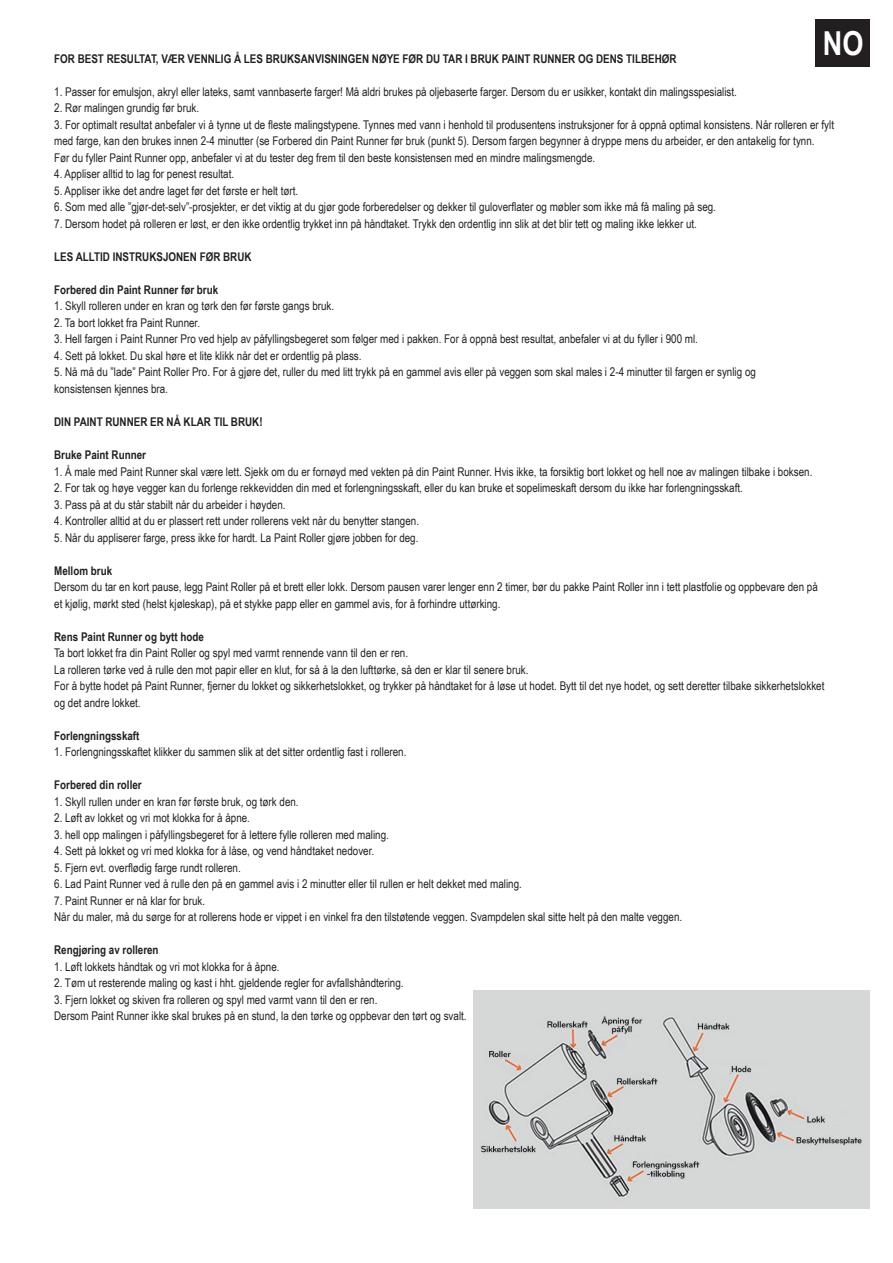
<style>
.page{position:relative;width:893px;height:1263px;background:#fff}
.page>*{position:absolute;margin:0;border:0;box-sizing:border-box;transform-origin:0 0}
.t1{font:700 33px "Arial Narrow";color:#fff}
.t2{font:12px/16.5px "Arial Narrow";color:#231f20}
.t3{font:700 12px "Arial Narrow";color:#231f20}
</style>
<div class="page">
<img style="left:473px;top:991px;width:397px;height:218px">
<div style="left:815px;top:19px;width:55px;height:48px;background:#231f20"></div>
<h1 class="t1" style="left:823px;top:18px;width:42px">NO</h1>
<p class="t3" style="left:54px;top:50px;width:624px">FOR BEST RESULTAT, VÆR VENNLIG Å LES BRUKSANVISNINGEN NØYE FØR DU TAR I BRUK PAINT RUNNER OG DENS TILBEHØR</p>
<p class="t2" style="left:54px;top:83px;width:684px">1. Passer for emulsjon, akryl eller lateks, samt vannbaserte farger! Må aldri brukes på oljebaserte farger. Dersom du er usikker, kontakt din malingsspesialist.</p>
<p class="t2" style="left:54px;top:100px;width:146px">2. Rør malingen grundig før bruk.</p>
<p class="t2" style="left:54px;top:116px;width:781px">3. For optimalt resultat anbefaler vi å tynne ut de fleste malingstypene. Tynnes med vann i henhold til produsentens instruksjoner for å oppnå optimal konsistens. Når rolleren er fylt med farge, kan den brukes innen 2-4 minutter (se Forbered din Paint Runner før bruk (punkt 5). Dersom fargen begynner å dryppe mens du arbeider, er den antakelig for tynn.<br>Før du fyller Paint Runner opp, anbefaler vi at du tester deg frem til den beste konsistensen med en mindre malingsmengde.</p>
<p class="t2" style="left:54px;top:166px;width:181px">4. Appliser alltid to lag for penest resultat.</p>
<p class="t2" style="left:54px;top:182px;width:245px">5. Appliser ikke det andre laget før det første er helt tørt.</p>
<p class="t2" style="left:54px;top:199px;width:663px">6. Som med alle ”gjør-det-selv”-prosjekter, er det viktig at du gjør gode forberedelser og dekker til guloverflater og møbler som ikke må få maling på seg.</p>
<p class="t2" style="left:54px;top:215px;width:644px">7. Dersom hodet på rolleren er løst, er den ikke ordentlig trykket inn på håndtaket. Trykk den ordentlig inn slik at det blir tett og maling ikke lekker ut.</p>
<p class="t3" style="left:54px;top:248px;width:199px">LES ALLTID INSTRUKSJONEN FØR BRUK</p>
<p class="t3" style="left:54px;top:281px;width:166px">Forbered din Paint Runner før bruk</p>
<p class="t2" style="left:54px;top:298px;width:282px">1. Skyll rolleren under en kran og tørk den før første gangs bruk.</p>
<p class="t2" style="left:54px;top:314px;width:147px">2. Ta bort lokket fra Paint Runner.</p>
<p class="t2" style="left:54px;top:331px;width:645px">3. Hell fargen i Paint Runner Pro ved hjelp av påfyllingsbegeret som følger med i pakken. For å oppnå best resultat, anbefaler vi at du fyller i 900 ml.</p>
<p class="t2" style="left:54px;top:347px;width:309px">4. Sett på lokket. Du skal høre et lite klikk når det er ordentlig på plass.</p>
<p class="t2" style="left:54px;top:364px;width:703px">5. Nå må du ”lade” Paint Roller Pro. For å gjøre det, ruller du med litt trykk på en gammel avis eller på veggen som skal males i 2-4 minutter til fargen er synlig og konsistensen kjennes bra.</p>
<p class="t3" style="left:54px;top:413px;width:210px">DIN PAINT RUNNER ER NÅ KLAR TIL BRUK!</p>
<p class="t3" style="left:54px;top:446px;width:93px">Bruke Paint Runner</p>
<p class="t2" style="left:54px;top:463px;width:760px">1. Å male med Paint Runner skal være lett. Sjekk om du er fornøyd med vekten på din Paint Runner. Hvis ikke, ta forsiktig bort lokket og hell noe av malingen tilbake i boksen.</p>
<p class="t2" style="left:54px;top:479px;width:690px">2. For tak og høye vegger kan du forlenge rekkevidden din med et forlengningsskaft, eller du kan bruke et sopelimeskaft dersom du ikke har forlengningsskaft.</p>
<p class="t2" style="left:54px;top:496px;width:233px">3. Pass på at du står stabilt når du arbeider i høyden.</p>
<p class="t2" style="left:54px;top:512px;width:366px">4. Kontroller alltid at du er plassert rett under rollerens vekt når du benytter stangen.</p>
<p class="t2" style="left:54px;top:529px;width:366px">5. Når du appliserer farge, press ikke for hardt. La Paint Roller gjøre jobben for deg.</p>
<p class="t3" style="left:54px;top:561px;width:59px">Mellom bruk</p>
<p class="t2" style="left:54px;top:578px;width:765px">Dersom du tar en kort pause, legg Paint Roller på et brett eller lokk. Dersom pausen varer lenger enn 2 timer, bør du pakke Paint Roller inn i tett plastfolie og oppbevare den på et kjølig, mørkt sted (helst kjøleskap), på et stykke papp eller en gammel avis, for å forhindre uttørking.</p>
<p class="t3" style="left:54px;top:627px;width:151px">Rens Paint Runner og bytt hode</p>
<p class="t2" style="left:54px;top:644px;width:772px">Ta bort lokket fra din Paint Roller og spyl med varmt rennende vann til den er ren.<br>La rolleren tørke ved å rulle den mot papir eller en klut, for så å la den lufttørke, så den er klar til senere bruk.<br>For å bytte hodet på Paint Runner, fjerner du lokket og sikkerhetslokket, og trykker på håndtaket for å løse ut hodet. Bytt til det nye hodet, og sett deretter tilbake sikkerhetslokket og det andre lokket.</p>
<p class="t3" style="left:54px;top:726px;width:87px">Forlengningsskaft</p>
<p class="t2" style="left:54px;top:743px;width:354px">1. Forlengningsskaftet klikker du sammen slik at det sitter ordentlig fast i rolleren.</p>
<p class="t3" style="left:54px;top:776px;width:89px">Forbered din roller</p>
<p class="t2" style="left:54px;top:793px;width:246px">1. Skyll rullen under en kran før første bruk, og tørk den.</p>
<p class="t2" style="left:54px;top:809px;width:197px">2. Løft av lokket og vri mot klokka for å åpne.</p>
<p class="t2" style="left:54px;top:826px;width:336px">3. hell opp malingen i påfyllingsbegeret for å lettere fylle rolleren med maling.</p>
<p class="t2" style="left:54px;top:842px;width:322px">4. Sett på lokket og vri med klokka for å låse, og vend håndtaket nedover.</p>
<p class="t2" style="left:54px;top:859px;width:188px">5. Fjern evt. overflødig farge rundt rolleren.</p>
<p class="t2" style="left:54px;top:875px;width:469px">6. Lad Paint Runner ved å rulle den på en gammel avis i 2 minutter eller til rullen er helt dekket med maling.</p>
<p class="t2" style="left:54px;top:892px;width:629px">7. Paint Runner er nå klar for bruk.<br>Når du maler, må du sørge for at rollerens hode er vippet i en vinkel fra den tilstøtende veggen. Svampdelen skal sitte helt på den malte veggen.</p>
<p class="t3" style="left:54px;top:941px;width:106px">Rengjøring av rolleren</p>
<p class="t2" style="left:54px;top:958px;width:227px">1. Løft lokkets håndtak og vri mot klokka for å åpne.</p>
<p class="t2" style="left:54px;top:974px;width:351px">2. Tøm ut resterende maling og kast i hht. gjeldende regler for avfallshåndtering.</p>
<p class="t2" style="left:54px;top:991px;width:414px">3. Fjern lokket og skiven fra rolleren og spyl med varmt vann til den er ren.<br>Dersom Paint Runner ikke skal brukes på en stund, la den tørke og oppbevar den tørt og svalt.</p>
</div>
